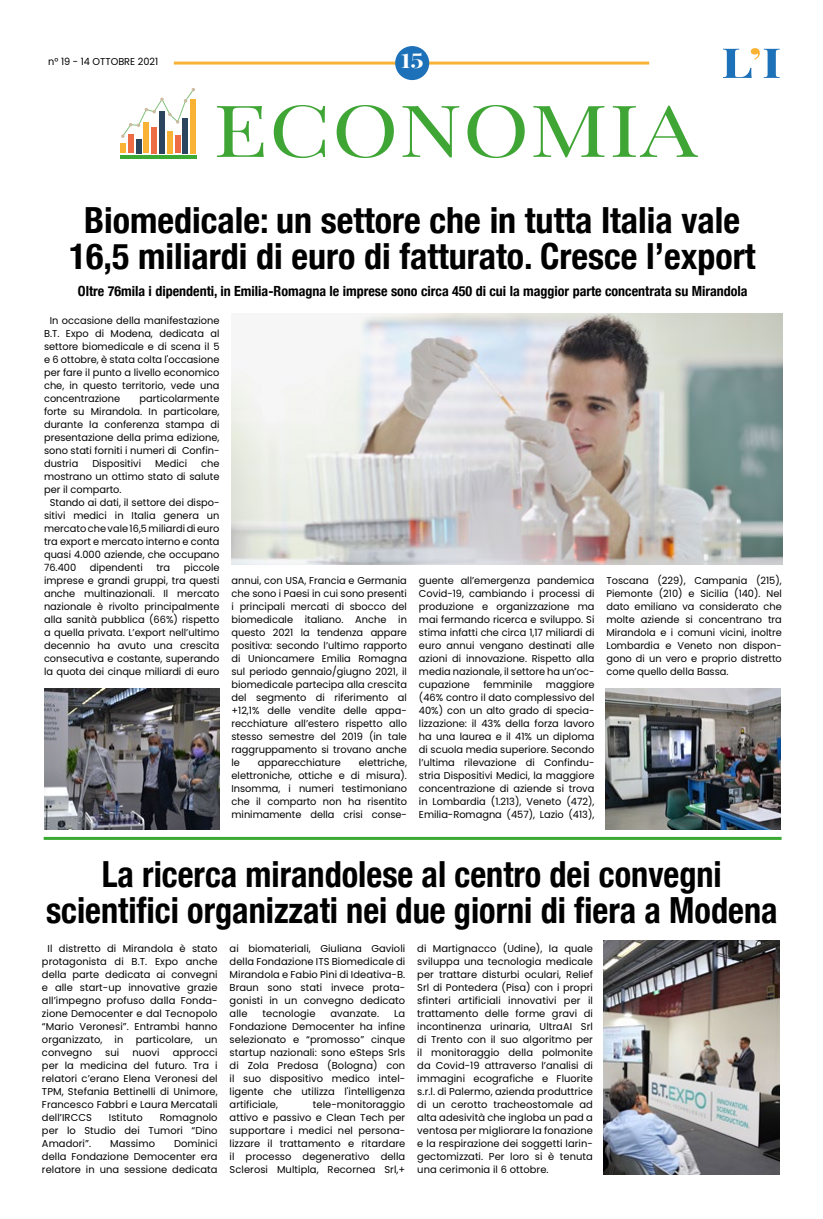
<style>
.page{position:relative;width:823px;height:1219px;background:#fff}
.page>*{position:absolute;margin:0;border:0;box-sizing:border-box;transform-origin:0 0}
.t1{font:72px "Playfair Display SC";letter-spacing:.01em;color:#3fa535;scale:1.25 1}
.t2{font:700 condensed 36px/36px "Helvetica Neue";color:#000;text-align:center;scale:.95 1}
.t3{font:700 condensed 36px/36px "Helvetica Neue";color:#000;text-align:center}
.t4{font:700 20px "Playfair Display SC";color:#fff;scale:1.25 1}
.t5{font:700 condensed 14px "Helvetica Neue";color:#000}
.t6{font:10px/13px "Poppins";color:#000;text-align:justify}
</style>
<div class="page">
<hr style="left:174px;top:62px;width:474px;height:3px;background:#f9b234">
<div style="left:395px;top:46px;width:34px;height:34px;background:#1d71b8;border-radius:50%"></div>
<svg style="left:723px;top:48px;width:56px;height:30px"></svg>
<hr style="left:120px;top:156px;width:76px;height:3px;background:#3aaa35">
<div style="left:120px;top:144px;width:6px;height:9px;background:#f9b234"></div>
<div style="left:128px;top:135px;width:5px;height:18px;background:#ed6c43"></div>
<div style="left:135px;top:139px;width:6px;height:14px;background:#2b455f"></div>
<div style="left:143px;top:122px;width:6px;height:31px;background:#f9b234"></div>
<div style="left:151px;top:127px;width:6px;height:26px;background:#ed6c43"></div>
<div style="left:159px;top:111px;width:6px;height:42px;background:#2b455f"></div>
<div style="left:167px;top:131px;width:6px;height:22px;background:#f9b234"></div>
<div style="left:174px;top:136px;width:6px;height:17px;background:#ed6c43"></div>
<div style="left:182px;top:118px;width:6px;height:35px;background:#2b455f"></div>
<div style="left:190px;top:99px;width:6px;height:54px;background:#f9b234"></div>
<svg style="left:121px;top:88px;width:74px;height:50px"></svg>
<img style="left:603px;top:941px;width:175px;height:233px">
<hr style="left:44px;top:837px;width:737px;height:3px;background:#3aaa35">
<img style="left:231px;top:313px;width:550px;height:251px">
<img style="left:44px;top:689px;width:175px;height:140px">
<img style="left:605px;top:689px;width:175px;height:140px">
<p class="t6" style="left:48px;top:55px;width:111px">n° 19 - 14 OTTOBRE 2021</p>
<h3 class="t4" style="left:400px;top:48px;width:20px">15</h3>
<h1 class="t1" style="left:213px;top:86px;width:388px">ECONOMIA</h1>
<h2 class="t3" style="left:69px;top:202px;width:687px">Biomedicale: un settore che in tutta Italia vale<br>16,5 miliardi di euro di fatturato. Cresce l’export</h2>
<h3 class="t5" style="left:78px;top:282px;width:671px">Oltre 76mila i dipendenti, in Emilia-Romagna le imprese sono circa 450 di cui la maggior parte concentrata su Mirandola</h3>
<p class="t6" style="left:44px;top:314px;width:177px;text-indent:6px">In occasione della manifestazione B.T. Expo di Modena, dedicata al settore biomedicale e di scena il 5 e 6 ottobre, è stata colta l'occasione per fare il punto a livello economico che, in questo territorio, vede una concentrazione</p>
<p class="t6" style="left:44px;top:392px;width:177px;text-indent:95px">particolarmente forte su Mirandola. In particolare, durante la conferenza stampa di presentazione della prima edizione, sono stati forniti i numeri di Confin&shy;dustria</p>
<p class="t6" style="left:92px;top:457px;width:50px">Dispositivi</p>
<p class="t6" style="left:155px;top:457px;width:33px">Medici</p>
<p class="t6" style="left:201px;top:457px;width:20px">che</p>
<p class="t6" style="left:44px;top:470px;width:177px">mostrano un ottimo stato di salute</p>
<p class="t6" style="left:44px;top:483px;width:79px">per il comparto.</p>
<p class="t6" style="left:50px;top:496px;width:171px">Stando ai dati, il settore dei dispo-</p>
<p class="t6" style="left:44px;top:509px;width:177px">sitivi medici in Italia genera un</p>
<p class="t6" style="left:44px;top:522px;width:177px">mercato che vale 16,5 miliardi di euro</p>
<p class="t6" style="left:44px;top:535px;width:177px">tra export e mercato interno e conta</p>
<p class="t6" style="left:44px;top:548px;width:177px">quasi 4.000 aziende, che occupano</p>
<p class="t6" style="left:44px;top:561px;width:34px">76.400</p>
<p class="t6" style="left:90px;top:561px;width:54px">dipendenti</p>
<p class="t6" style="left:156px;top:561px;width:15px">tra</p>
<p class="t6" style="left:44px;top:561px;width:177px;text-indent:140px">piccole imprese e grandi gruppi, tra questi anche multinazionali. Il mercato nazionale è rivolto principalmente alla sanità pubblica (66%) rispetto a quella privata. L’export nell’ultimo decennio ha avuto una crescita consecutiva e costante, superando la quota dei cinque miliardi di euro</p>
<p class="t6" style="left:606px;top:574px;width:177px">Toscana (229), Campania (215), Piemonte (210) e Sicilia (140). Nel dato emiliano va considerato che molte aziende si concentrano tra Mirandola e i comuni vicini, inoltre Lombardia e Veneto non dispon&shy;gono di un vero e proprio distretto come quello della Bassa.</p>
<p class="t6" style="left:231px;top:574px;width:177px">annui, con USA, Francia e Germania che sono i Paesi in cui sono presenti i principali mercati di sbocco del biomedicale italiano. Anche in questo 2021 la tendenza appare positiva: secondo l’ultimo rapporto di Unioncamere Emilia Romagna sul periodo gennaio/giugno 2021, il biomedicale partecipa alla crescita del segmento di riferimento al +12,1% delle vendite delle appa&shy;recchiature all’estero rispetto allo stesso semestre del 2019 (in tale raggruppamento si trovano anche le</p>
<p class="t6" style="left:418px;top:574px;width:177px">guente all’emergenza pandemica Covid-19, cambiando i processi di produzione e organizzazione ma mai fermando ricerca e sviluppo. Si stima infatti che circa 1,17 miliardi di euro annui vengano destinati alle azioni di innovazione. Rispetto alla media nazionale, il settore ha un’oc&shy;cupazione</p>
<p class="t6" style="left:483px;top:678px;width:51px">femminile</p>
<p class="t6" style="left:418px;top:678px;width:177px;text-indent:127px">maggiore (46% contro il dato complessivo del 40%) con un alto grado di specia&shy;lizzazione: il 43% della forza lavoro ha una laurea e il 41% un diploma di scuola media superiore. Secondo l’ultima rilevazione di Confindu&shy;stria Dispositivi Medici, la maggiore concentrazione di aziende si trova in Lombardia (1.213), Veneto (472), Emilia-Romagna (457), Lazio (413),</p>
<p class="t6" style="left:231px;top:756px;width:177px;text-indent:127px">elettriche, elettroniche, ottiche e di misura).<br>Insomma, i numeri testimoniano che il comparto non ha risentito minimamente della crisi conse-</p>
<p class="t6" style="left:258px;top:756px;width:85px">apparecchiature</p>
<h2 class="t2" style="left:46px;top:855px;width:771px">La ricerca mirandolese al centro dei convegni scientifici organizzati nei due giorni di fiera a Modena</h2>
<p class="t6" style="left:42px;top:942px;width:177px;text-indent:6px">Il distretto di Mirandola è stato protagonista di B.T. Expo anche della parte dedicata ai convegni e alle start-up innovative grazie all’impegno profuso dalla Fonda&shy;zione Democenter e dal Tecnopolo “Mario Veronesi”. Entrambi hanno organizzato, in particolare, un convegno</p>
<p class="t6" style="left:42px;top:1046px;width:177px;text-indent:131px">approcci per la medicina del futuro. Tra i relatori c’erano Elena Veronesi del TPM, Stefania Bettinelli di Unimore, Francesco Fabbri e Laura Mercatali dell’IRCCS</p>
<p class="t6" style="left:105px;top:1046px;width:16px">sui</p>
<p class="t6" style="left:132px;top:1046px;width:29px">nuovi</p>
<p class="t6" style="left:109px;top:1111px;width:35px">Istituto</p>
<p class="t6" style="left:42px;top:1111px;width:177px;text-indent:118px">Romagnolo per lo Studio dei Tumori “Dino Amadori”.</p>
<p class="t6" style="left:42px;top:1137px;width:177px;text-indent:132px">Dominici della Fondazione Democenter era relatore in una sessione dedicata</p>
<p class="t6" style="left:110px;top:1137px;width:46px">Massimo</p>
<p class="t6" style="left:229px;top:942px;width:177px">ai biomateriali, Giuliana Gavioli della Fondazione ITS Biomedicale di Mirandola e Fabio Pini di Ideativa-B.<br>Braun sono stati invece prota&shy;gonisti in un convegno dedicato alle</p>
<p class="t6" style="left:262px;top:1007px;width:54px">tecnologie</p>
<p class="t6" style="left:330px;top:1007px;width:50px">avanzate.</p>
<p class="t6" style="left:229px;top:1007px;width:177px;text-indent:164px">La Fondazione Democenter ha infine selezionato e “promosso” cinque startup nazionali: sono eSteps Srls di Zola Predosa (Bologna) con il suo dispositivo medico intel&shy;ligente che utilizza l'intelligenza artificiale,</p>
<p class="t6" style="left:229px;top:1098px;width:177px;text-indent:83px">tele-monitoraggio attivo e passivo e Clean Tech per supportare i medici nel persona&shy;lizzare il trattamento e ritardare il processo degenerativo della Sclerosi Multipla, Recornea Srl,+</p>
<p class="t6" style="left:417px;top:942px;width:177px">di Martignacco (Udine), la quale sviluppa una tecnologia medicale per trattare disturbi oculari, Relief Srl di Pontedera (Pisa) con i propri sfinteri artificiali innovativi per il trattamento delle forme gravi di incontinenza urinaria, UltraAI Srl di Trento con il suo algoritmo per il monitoraggio della polmonite da Covid-19 attraverso l’analisi di immagini ecografiche e Fluorite s.r.l. di Palermo, azienda produttrice di un cerotto tracheostomale ad alta adesività che ingloba un pad a ventosa per migliorare la fonazione e la respirazione dei soggetti larin&shy;gectomizzati. Per loro si è tenuta una cerimonia il 6 ottobre.</p>
</div>
